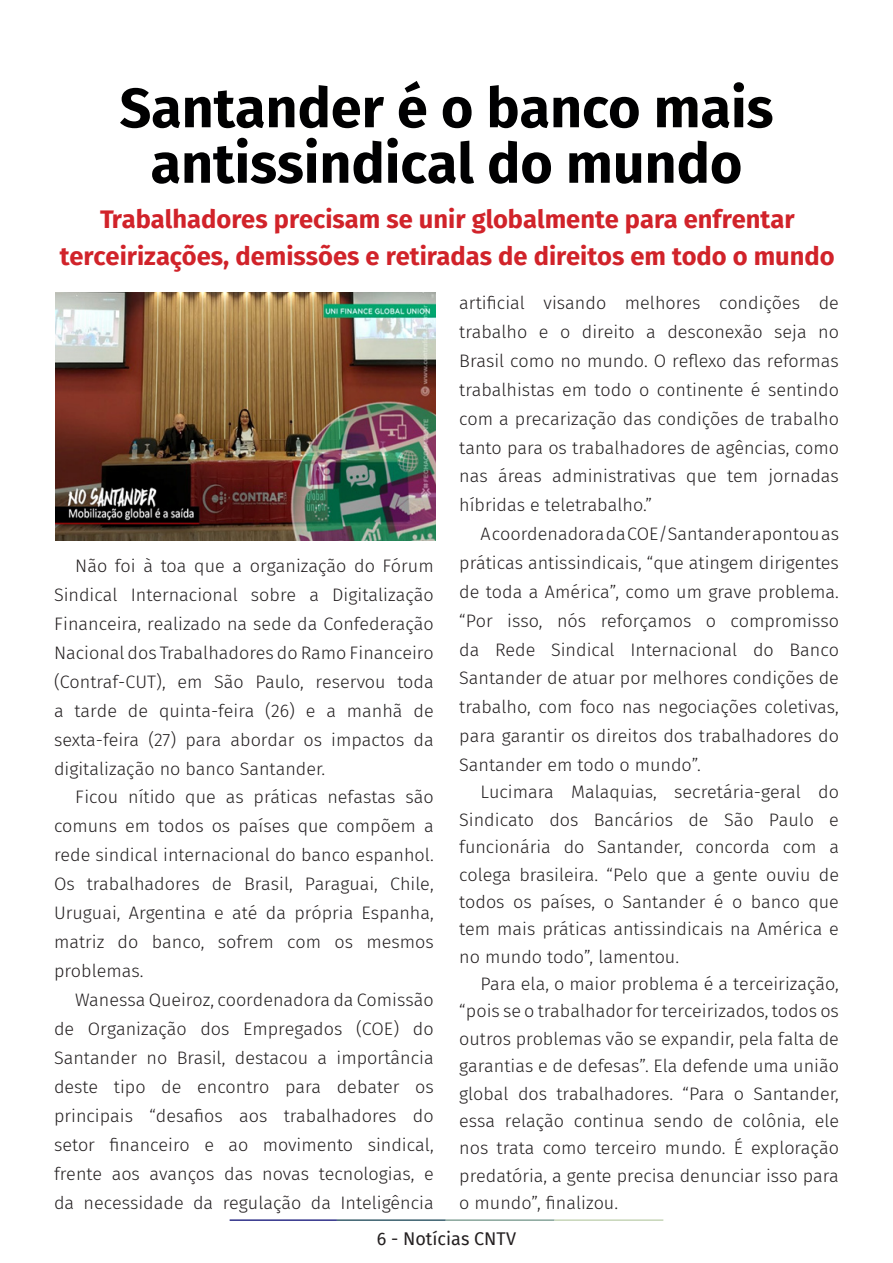
<style>
.page{position:relative;width:893px;height:1263px;background:#fff}
.page>*{position:absolute;margin:0;border:0;box-sizing:border-box;transform-origin:0 0}
.t1{font:700 55.5px/55.5px "Fira Sans";color:#000001;text-align:center}
.t2{font:700 25.5px/37.5px "Fira Sans";color:#d1232a;text-align:center}
.t3{font:300 18px/29px "Fira Sans";color:#231f20;text-align:justify}
.t4{font:18px "Fira Sans";color:#231f20}
</style>
<div class="page">
<hr style="left:230px;top:1219px;width:107px;height:2px;background:#2f3088">
<hr style="left:337px;top:1219px;width:109px;height:2px;background:#3a5f6d">
<hr style="left:446px;top:1219px;width:109px;height:2px;background:#87a59a">
<hr style="left:555px;top:1219px;width:108px;height:2px;background:#c6d5b7">
<img style="left:56px;top:292px;width:379px;height:249px">
<p class="t1" style="left:120px;top:76px;width:655px">Santander é o banco mais antissindical do mundo</p>
<p class="t2" style="left:60px;top:199px;width:776px">Trabalhadores precisam se unir globalmente para enfrentar terceirizações, demissões e retiradas de direitos em todo o mundo</p>
<p class="t3" style="left:54px;top:551px;width:381px;text-indent:21px">Não foi à toa que a organização do Fórum Sindical Internacional sobre a Digitalização Financeira, realizado na sede da Confederação Nacional dos Trabalhadores do Ramo Financeiro (Contraf-CUT), em São Paulo, reservou toda a tarde de quinta-feira (26) e a manhã de sexta-feira (27) para abordar os impactos da digitalização no banco Santander.</p>
<p class="t3" style="left:54px;top:783px;width:381px;text-indent:21px">Ficou nítido que as práticas nefastas são comuns em todos os países que compõem a rede sindical internacional do banco espanhol.<br>Os trabalhadores de Brasil, Paraguai, Chile, Uruguai, Argentina e até da própria Espanha, matriz do banco, sofrem com os mesmos problemas.</p>
<p class="t3" style="left:54px;top:985px;width:381px;text-indent:21px">Wanessa Queiroz, coordenadora da Comissão de Organização dos Empregados (COE) do Santander no Brasil, destacou a importância deste tipo de encontro para debater os principais “desafios aos trabalhadores do setor financeiro e ao movimento sindical, frente aos avanços das novas tecnologias, e da necessidade da regulação da Inteligência</p>
<p class="t3" style="left:459px;top:288px;width:381px">artificial visando melhores condições de trabalho e o direito a desconexão seja no Brasil como no mundo. O reflexo das reformas trabalhistas em todo o continente é sentindo com a precarização das condições de trabalho tanto para os trabalhadores de agências, como nas áreas administrativas que tem jornadas híbridas e teletrabalho.”</p>
<p class="t3" style="left:459px;top:519px;width:381px;text-indent:21px">A coordenadora da COE/Santander apontou as práticas antissindicais, “que atingem dirigentes de toda a América”, como um grave problema. “Por isso, nós reforçamos o compromisso da Rede Sindical Internacional do Banco Santander de atuar por melhores condições de trabalho, com foco nas negociações coletivas, para garantir os direitos dos trabalhadores do Santander em todo o mundo”.</p>
<p class="t3" style="left:459px;top:778px;width:381px;line-height:27.3px;text-indent:21px">Lucimara Malaquias, secretária-geral do Sindicato dos Bancários de São Paulo e funcionária do Santander, concorda com a colega brasileira. “Pelo que a gente ouviu de todos os países, o Santander é o banco que tem mais práticas antissindicais na América e no mundo todo”, lamentou.</p>
<p class="t3" style="left:459px;top:970px;width:381px;line-height:27.3px;text-indent:21px">Para ela, o maior problema é a terceirização, “pois se o trabalhador for terceirizados, todos os outros problemas vão se expandir, pela falta de garantias e de defesas”. Ela defende uma união global dos trabalhadores. “Para o Santander, essa relação continua sendo de colônia, ele nos trata como terceiro mundo. É exploração predatória, a gente precisa denunciar isso para o mundo”, finalizou.</p>
<p class="t4" style="left:377px;top:1225px;width:141px">6 - Notícias CNTV</p>
</div>
